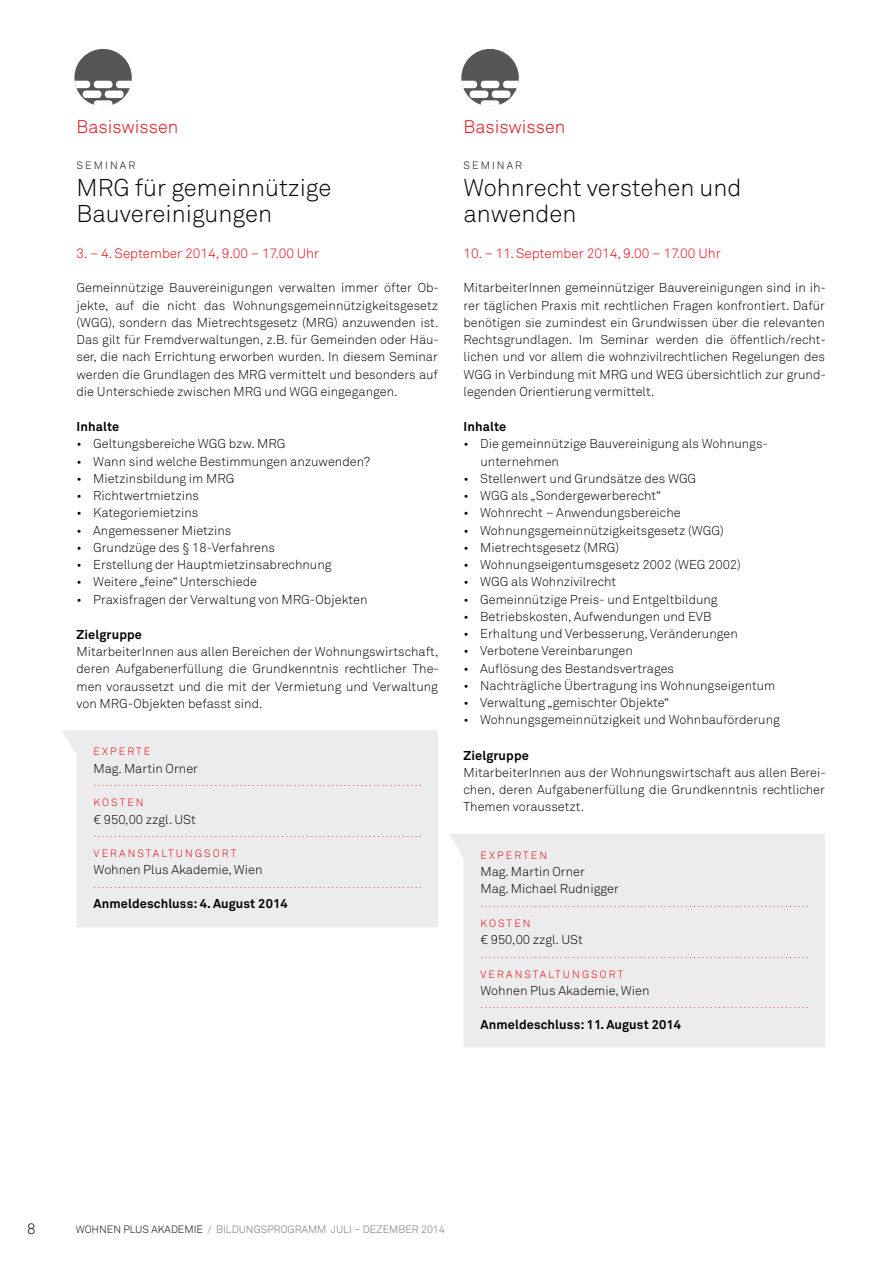
<style>
.page{position:relative;width:893px;height:1263px;background:#fff}
.page>*{position:absolute;margin:0;border:0;box-sizing:border-box;transform-origin:0 0}
.t1{font:300 24px/25.5px "Akkurat";color:#000}
.t2{font:300 18px "Akkurat";color:#e3000b}
.t3{font:300 15px "Akkurat";color:#000}
.t4{font:300 13.5px "Akkurat";color:#e3000b}
.t5{font:300 12.75px/17.2px "Akkurat";color:#000}
.t6{font:700 12.75px "Akkurat";letter-spacing:.01em;color:#000}
.t7{font:300 10.5px "Akkurat";letter-spacing:.2em;color:#e3000b}
.t8{font:300 10.5px "Akkurat";color:#6e6e6e}
.t9{font:300 10.5px "Akkurat";color:#000}
.t10{font:300 10.5px "Akkurat";letter-spacing:.2em;color:#000}
.t11{font:300 9px "Akkurat";color:#e3000b}
.s1{color:#6e6e6e}
</style>
<div class="page">
<div style="left:449px;top:834px;width:376px;height:213px;background:#ececec"></div>
<div style="left:62px;top:730px;width:376px;height:197px;background:#ececec"></div>
<div style="left:74px;top:49px;width:58px;height:57px;background:#565655;border-radius:50%"></div>
<svg style="left:94px;top:100px;width:18px;height:7px"></svg>
<div style="left:83px;top:91px;width:18px;height:7px;background:#fff;border-radius:3px"></div>
<div style="left:105px;top:91px;width:19px;height:7px;background:#fff;border-radius:3px"></div>
<div style="left:94px;top:81px;width:18px;height:7px;background:#fff;border-radius:3px"></div>
<svg style="left:116px;top:81px;width:16px;height:7px"></svg>
<svg style="left:74px;top:81px;width:16px;height:7px"></svg>
<div style="left:461px;top:49px;width:58px;height:57px;background:#565655;border-radius:50%"></div>
<svg style="left:481px;top:100px;width:18px;height:7px"></svg>
<div style="left:470px;top:91px;width:18px;height:7px;background:#fff;border-radius:3px"></div>
<div style="left:492px;top:91px;width:18px;height:7px;background:#fff;border-radius:3px"></div>
<div style="left:481px;top:81px;width:18px;height:7px;background:#fff;border-radius:3px"></div>
<svg style="left:503px;top:81px;width:16px;height:7px"></svg>
<svg style="left:461px;top:81px;width:16px;height:7px"></svg>
<h2 class="t2" style="left:77px;top:116px;width:103px">Basiswissen</h2>
<p class="t10" style="left:77px;top:159px;width:60px">SEMINAR</p>
<h1 class="t1" style="left:77px;top:176px;width:256px">MRG für gemeinnützige<br>Bauvereinigungen</h1>
<p class="t4" style="left:77px;top:245px;width:244px">3. – 4. September 2014, 9.00 – 17.00 Uhr</p>
<p class="t5" style="left:77px;top:279px;width:364px;text-align:justify">Gemeinnützige Bauvereinigungen verwalten immer öfter Ob&shy;jekte, auf die nicht das Wohnungsgemeinnützigkeitsgesetz (WGG), sondern das Mietrechtsgesetz (MRG) anzuwenden ist.<br>Das gilt für Fremdverwaltungen, z.B. für Gemeinden oder Häu&shy;ser, die nach Errichtung erworben wurden. In diesem Seminar werden die Grundlagen des MRG vermittelt und besonders auf die Unterschiede zwischen MRG und WGG eingegangen.</p>
<p class="t6" style="left:77px;top:418px;width:44px">Inhalte</p>
<p class="t5" style="left:77px;top:435px;width:210px">• Geltungsbereiche WGG bzw. MRG</p>
<p class="t5" style="left:77px;top:453px;width:295px">• Wann sind welche Bestimmungen anzuwenden?</p>
<p class="t5" style="left:77px;top:470px;width:159px">• Mietzinsbildung im MRG</p>
<p class="t5" style="left:77px;top:487px;width:124px">• Richtwertmietzins</p>
<p class="t5" style="left:77px;top:504px;width:123px">• Kategoriemietzins</p>
<p class="t5" style="left:77px;top:522px;width:156px">• Angemessener Mietzins</p>
<p class="t5" style="left:77px;top:539px;width:200px">• Grundzüge des § 18-Verfahrens</p>
<p class="t5" style="left:77px;top:556px;width:257px">• Erstellung der Hauptmietzinsabrechnung</p>
<p class="t5" style="left:77px;top:573px;width:182px">• Weitere „feine“ Unterschiede</p>
<p class="t5" style="left:77px;top:591px;width:292px">• Praxisfragen der Verwaltung von MRG-Objekten</p>
<p class="t6" style="left:77px;top:626px;width:67px">Zielgruppe</p>
<p class="t5" style="left:77px;top:643px;width:364px;text-align:justify">MitarbeiterInnen aus allen Bereichen der Wohnungswirtschaft, deren Aufgabenerfüllung die Grundkenntnis rechtlicher The&shy;men voraussetzt und die mit der Vermietung und Verwaltung von MRG-Objekten befasst sind.</p>
<p class="t7" style="left:94px;top:745px;width:58px">EXPERTE</p>
<p class="t5" style="left:94px;top:760px;width:106px">Mag. Martin Orner</p>
<p class="t11" style="left:94px;top:778px;width:330px">...............................................................................</p>
<p class="t7" style="left:94px;top:796px;width:52px">KOSTEN</p>
<p class="t5" style="left:94px;top:811px;width:104px">€ 950,00 zzgl. USt</p>
<p class="t11" style="left:94px;top:829px;width:330px">...............................................................................</p>
<p class="t7" style="left:94px;top:847px;width:144px">VERANSTALTUNGSORT</p>
<p class="t5" style="left:94px;top:862px;width:171px">Wohnen Plus Akademie, Wien</p>
<p class="t11" style="left:94px;top:879px;width:330px">...............................................................................</p>
<p class="t6" style="left:94px;top:895px;width:196px">Anmeldeschluss: 4. August 2014</p>
<h2 class="t2" style="left:463px;top:116px;width:103px">Basiswissen</h2>
<p class="t10" style="left:463px;top:159px;width:60px">SEMINAR</p>
<h1 class="t1" style="left:463px;top:176px;width:280px">Wohnrecht verstehen und anwenden</h1>
<p class="t4" style="left:463px;top:245px;width:259px">10. – 11. September 2014, 9.00 – 17.00 Uhr</p>
<p class="t5" style="left:463px;top:279px;width:364px">MitarbeiterInnen gemeinnütziger Bauvereinigungen sind in ih&shy;rer täglichen Praxis mit rechtlichen Fragen konfrontiert. Dafür benötigen sie zumindest ein Grundwissen über die relevanten Rechtsgrundlagen. Im Seminar werden die öffentlich/recht&shy;lichen und vor allem die wohnzivilrechtlichen Regelungen des WGG in Verbindung mit MRG und WEG übersichtlich zur grund&shy;legenden Orientierung vermittelt.</p>
<p class="t6" style="left:463px;top:418px;width:44px">Inhalte</p>
<p class="t5" style="left:480px;top:435px;width:289px;text-indent:-17px">• Die gemeinnützige Bauvereinigung als Wohnungs&shy;unternehmen</p>
<p class="t5" style="left:463px;top:470px;width:234px">• Stellenwert und Grundsätze des WGG</p>
<p class="t5" style="left:463px;top:487px;width:199px">• WGG als „Sondergewerberecht“</p>
<p class="t5" style="left:463px;top:504px;width:219px">• Wohnrecht – Anwendungsbereiche</p>
<p class="t5" style="left:463px;top:522px;width:262px">• Wohnungsgemeinnützigkeitsgesetz (WGG)</p>
<p class="t5" style="left:463px;top:539px;width:157px">• Mietrechtsgesetz (MRG)</p>
<p class="t5" style="left:463px;top:556px;width:279px">• Wohnungseigentumsgesetz 2002 (WEG 2002)</p>
<p class="t5" style="left:463px;top:573px;width:154px">• WGG als Wohnzivilrecht</p>
<p class="t5" style="left:463px;top:591px;width:256px">• Gemeinnützige Preis- und Entgeltbildung</p>
<p class="t5" style="left:463px;top:608px;width:250px">• Betriebskosten, Aufwendungen und EVB</p>
<p class="t5" style="left:463px;top:625px;width:276px">• Erhaltung und Verbesserung, Veränderungen</p>
<p class="t5" style="left:463px;top:642px;width:171px">• Verbotene Vereinbarungen</p>
<p class="t5" style="left:463px;top:660px;width:212px">• Auflösung des Bestandsvertrages</p>
<p class="t5" style="left:463px;top:677px;width:313px">• Nachträgliche Übertragung ins Wohnungseigentum</p>
<p class="t5" style="left:463px;top:694px;width:207px">• Verwaltung „gemischter Objekte“</p>
<p class="t5" style="left:463px;top:711px;width:318px">• Wohnungsgemeinnützigkeit und Wohnbauförderung</p>
<p class="t6" style="left:463px;top:747px;width:67px">Zielgruppe</p>
<p class="t5" style="left:463px;top:764px;width:364px;text-align:justify">MitarbeiterInnen aus der Wohnungswirtschaft aus allen Berei&shy;chen, deren Aufgabenerfüllung die Grundkenntnis rechtlicher Themen voraussetzt.</p>
<p class="t7" style="left:480px;top:849px;width:68px">EXPERTEN</p>
<p class="t5" style="left:480px;top:863px;width:140px">Mag. Martin Orner<br>Mag. Michael Rudnigger</p>
<p class="t11" style="left:480px;top:898px;width:330px">...............................................................................</p>
<p class="t7" style="left:480px;top:917px;width:52px">KOSTEN</p>
<p class="t5" style="left:480px;top:931px;width:104px">€ 950,00 zzgl. USt</p>
<p class="t11" style="left:480px;top:949px;width:330px">...............................................................................</p>
<p class="t7" style="left:480px;top:968px;width:144px">VERANSTALTUNGSORT</p>
<p class="t5" style="left:480px;top:982px;width:171px">Wohnen Plus Akademie, Wien</p>
<p class="t11" style="left:480px;top:1000px;width:330px">...............................................................................</p>
<p class="t6" style="left:480px;top:1016px;width:202px">Anmeldeschluss: 11. August 2014</p>
<p class="t3" style="left:27px;top:1220px;width:10px">8</p>
<p class="t9" style="left:76px;top:1223px;width:155px">WOHNEN PLUS AKADEMIE <span class="s1">/ Bildun</span></p>
<p class="t8" style="left:254px;top:1223px;width:57px">gsprogramm</p>
<p class="t8" style="left:331px;top:1223px;width:11px">Juli</p>
<p class="t8" style="left:354px;top:1223px;width:37px">– Dezembe</p>
<p class="t8" style="left:412px;top:1223px;width:35px">r 2014</p>
</div>
